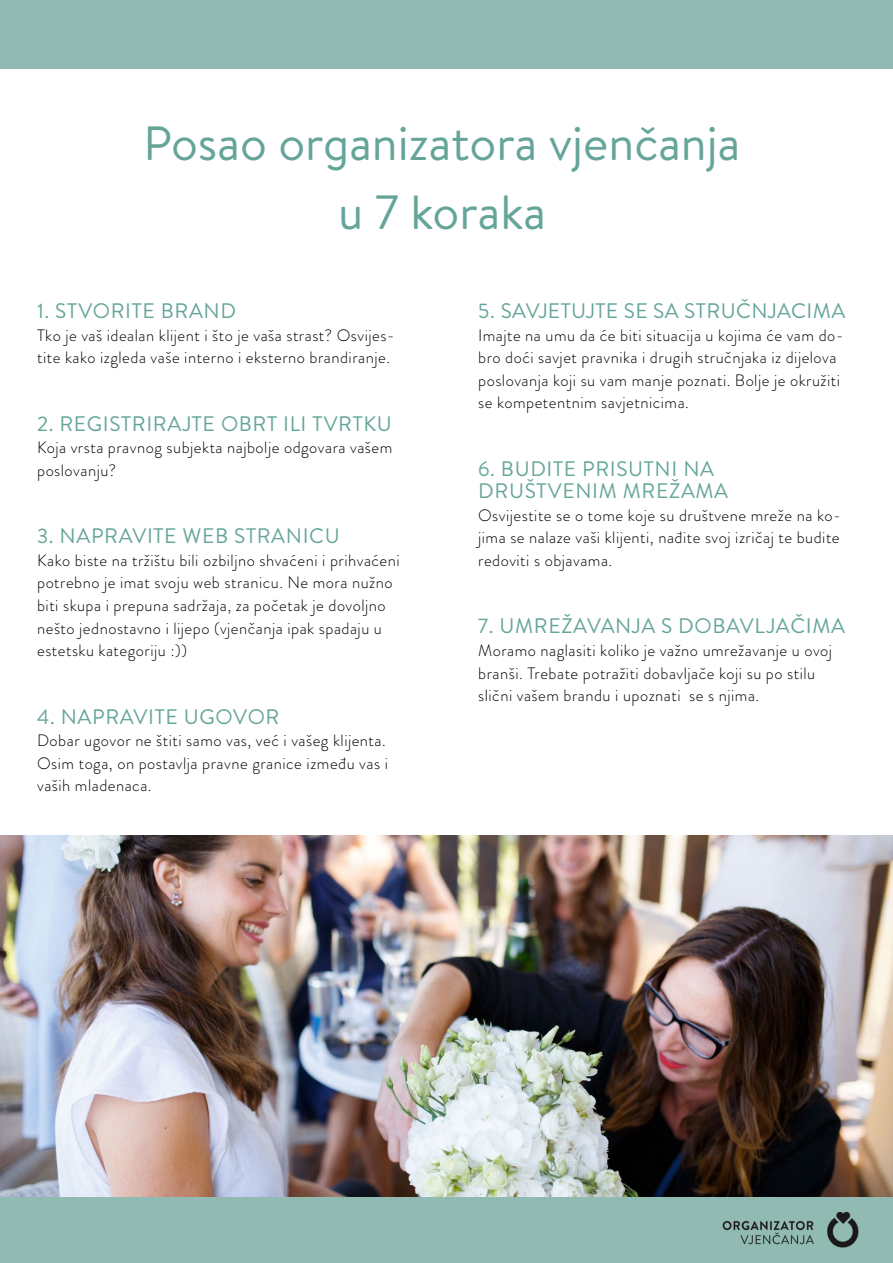
<style>
.page{position:relative;width:893px;height:1263px;background:#fff}
.page>*{position:absolute;margin:0;border:0;box-sizing:border-box;transform-origin:0 0}
.t1{font:48px/69px "Brandon Text";color:#65a599;text-align:center}
.t2{font:21px/22.5px "Brandon Grotesque";letter-spacing:.03em;color:#65a599}
.t3{font:300 16.5px/22.5px "Brandon Grotesque";letter-spacing:.03em;color:#000}
</style>
<div class="page">
<div style="left:0;top:0;width:893px;height:68px;background:#90bab2"></div>
<div style="left:0;top:1196px;width:893px;height:67px;background:#90bab2"></div>
<img style="left:0;top:836px;width:893px;height:360px">
<img style="left:722px;top:1211px;width:137px;height:37px">
<h1 class="t1" style="left:144px;top:108px;width:598px">Posao organizatora vjenčanja u 7 koraka</h1>
<p class="t2" style="left:37px;top:300px;width:201px">1. STVORITE BRAND</p>
<p class="t3" style="left:37px;top:324px;width:359px">Tko je vaš idealan klijent i što je vaša strast? Osvijes&shy;tite kako izgleda vaše interno i eksterno brandiranje.</p>
<p class="t2" style="left:37px;top:413px;width:356px">2. REGISTRIRAJTE OBRT ILI TVRTKU</p>
<p class="t3" style="left:37px;top:437px;width:357px">Koja vrsta pravnog subjekta najbolje odgovara vašem poslovanju?</p>
<p class="t2" style="left:37px;top:525px;width:304px">3. NAPRAVITE WEB STRANICU</p>
<p class="t3" style="left:37px;top:549px;width:364px">Kako biste na tržištu bili ozbiljno shvaćeni i prihvaćeni potrebno je imat svoju web stranicu. Ne mora nužno biti skupa i prepuna sadržaja, za početak je dovoljno nešto jednostavno i lijepo (vjenčanja ipak spadaju u estetsku kategoriju :))</p>
<p class="t2" style="left:37px;top:705px;width:244px">4. NAPRAVITE UGOVOR</p>
<p class="t3" style="left:37px;top:729px;width:352px">Dobar ugovor ne štiti samo vas, već i vašeg klijenta.<br>Osim toga, on postavlja pravne granice između vas i vaših mladenaca.</p>
<p class="t2" style="left:478px;top:300px;width:369px">5. SAVJETUJTE SE SA STRUČNJACIMA</p>
<p class="t3" style="left:478px;top:324px;width:367px">Imajte na umu da će biti situacija u kojima će vam do&shy;bro doći savjet pravnika i drugih stručnjaka iz dijelova poslovanja koji su vam manje poznati. Bolje je okružiti se kompetentnim savjetnicima.</p>
<p class="t2" style="left:478px;top:458px;width:252px">6. BUDITE PRISUTNI NA<br>DRUŠTVENIM MREŽAMA</p>
<p class="t3" style="left:478px;top:504px;width:364px;text-align:justify">Osvijestite se o tome koje su društvene mreže na ko&shy;jima se nalaze vaši klijenti, nađite svoj izričaj te budite redoviti s objavama.</p>
<p class="t2" style="left:478px;top:615px;width:368px">7. UMREŽAVANJA S DOBAVLJAČIMA</p>
<p class="t3" style="left:478px;top:639px;width:355px">Moramo naglasiti koliko je važno umrežavanje u ovoj branši. Trebate potražiti dobavljače koji su po stilu slični vašem brandu i upoznati se s njima.</p>
</div>
